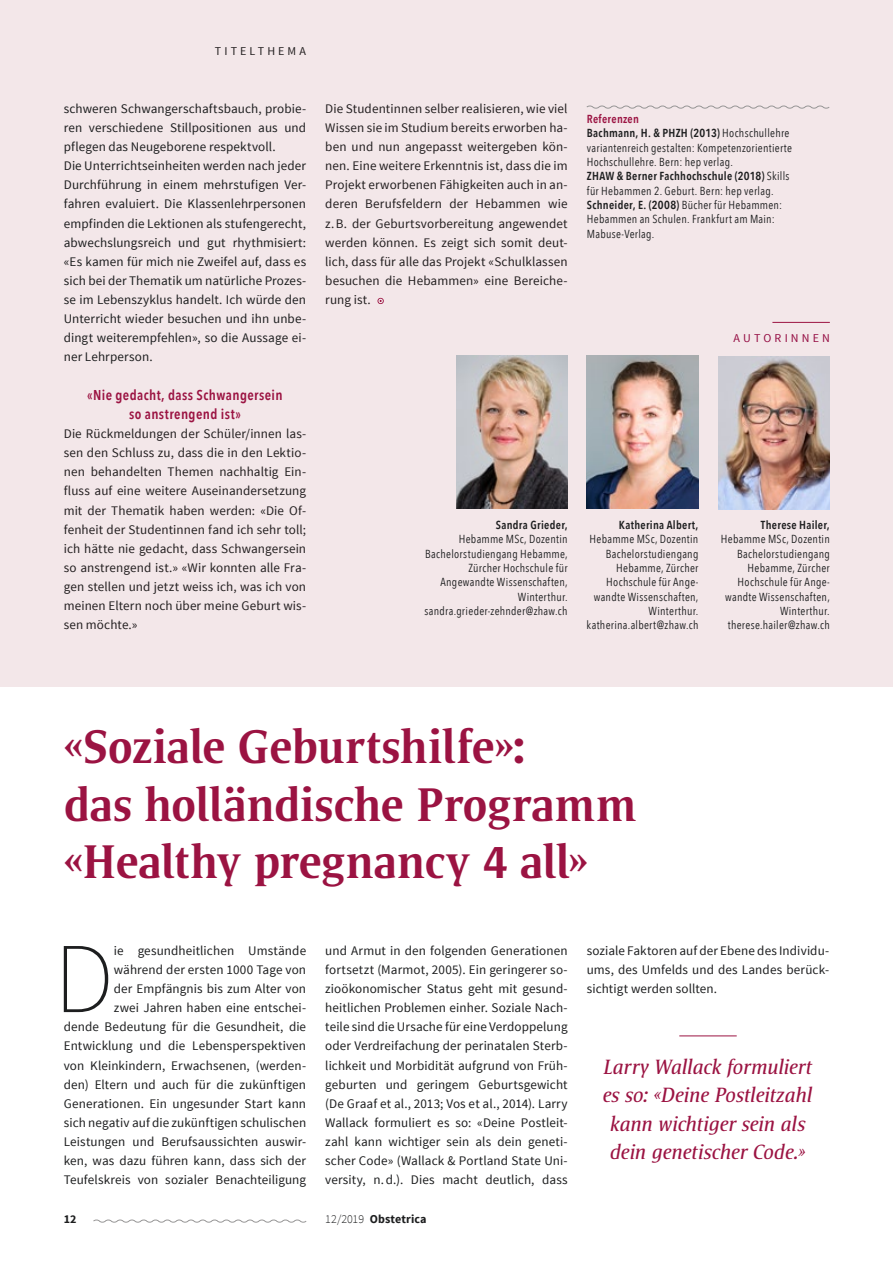
<style>
.page{position:relative;width:893px;height:1263px;background:#fff}
.page>*{position:absolute;margin:0;border:0;box-sizing:border-box;transform-origin:0 0}
.t1{font:200 100.05px "Source Sans Pro";color:#1d1e1f}
.t2{font:500 48px/57.4px "Satero Serif LT Pro";letter-spacing:-.005em;color:#9b1342}
.t3{font:italic 21px/28.5px "Satero Serif LT Pro";letter-spacing:-.01em;color:#9b1342;text-align:center}
.t4{font:600 14.25px/19.2px "Avenir Next Condensed";letter-spacing:.03em;color:#9b1342;text-align:center}
.t5{font:13.2px/19.2px "Source Sans Pro";letter-spacing:.01em;color:#1d1e1f;text-align:justify}
.t6{font:13.2px/19.2px "Source Sans Pro";letter-spacing:.01em;color:#231f20;text-align:justify}
.t7{font:700 12px "Source Sans Pro";letter-spacing:.01em;color:#1d1e1f}
.t8{font:12px "Source Sans Pro";letter-spacing:.26em;color:#231f20}
.t9{font:12px "Source Sans Pro";color:#950d43}
.t10{font:11.7px/14.4px "Avenir Next Condensed";letter-spacing:.025em;color:#1d1e1f;text-align:right}
.t11{font:600 11.7px "Avenir Next Condensed";letter-spacing:.025em;color:#1d1e1f}
.s1{font-weight:600;color:#9b1342}
.s2{font-weight:600}
.s3{font-weight:300}
</style>
<div class="page">
<div style="left:0;top:0;width:893px;height:687px;background:#f3e7e9"></div>
<img style="left:587px;top:356px;width:111px;height:153px">
<img style="left:456px;top:356px;width:112px;height:153px">
<img style="left:718px;top:357px;width:112px;height:153px">
<hr style="left:772px;top:322px;width:58px;height:1px;background:#9b1342">
<svg style="left:586px;top:105px;width:244px;height:4px"></svg>
<svg style="left:377px;top:298px;width:7px;height:6px"></svg>
<hr style="left:679px;top:1035px;width:58px;height:1px;background:#9b1342">
<svg style="left:93px;top:1219px;width:214px;height:4px"></svg>
<p class="t8" style="left:215px;top:43px;width:63px">Tite lthem</p>
<p class="t8" style="left:300px;top:43px;width:8px">a</p>
<p class="t5" style="left:64px;top:99px;width:244px;text-align:left">schweren Schwangerschaftsbauch, probie&shy;ren verschiedene Stillpositionen aus und pflegen das N eugeborene respektvoll.<br>Die Unterrichtseinheiten werden nach jeder Durchführung in einem mehrstufigen Ver&shy;fahren evaluiert. Die Klassenlehrpersonen empfinden die Lektionen als stufengerecht, abwechslungsreich und gut rhythmisiert: «Es kamen für mich nie Zweifel auf, dass es sich bei der Thematik um natürliche Prozes&shy;se im Lebenszyklus handelt. I ch würde den Unterricht wieder besuchen und ihn unbe&shy;dingt weiterempfehlen», so die Aussage ei&shy;ner Lehrperson.</p>
<p class="t4" style="left:87px;top:385px;width:197px">«Nie gedacht, dass Schwangersein so anstrengend ist»</p>
<p class="t6" style="left:64px;top:424px;width:244px">Die Rückmeldungen der Schüler/innen las&shy;sen den Schluss zu, dass die in den Lektio&shy;nen behandelten Themen nachhaltig Ein&shy;fluss auf eine weitere Auseinandersetzung mit der Thematik haben werden: «Die Of&shy;fenheit der Studentinnen fand ich sehr toll; ich hätte nie gedacht, dass Schwangersein so anstrengend ist.» «Wir konnten alle Fra&shy;gen stellen und jetzt weiss ich, was ich von meinen Eltern noch über meine Geburt wis&shy;sen möchte.»</p>
<p class="t6" style="left:325px;top:99px;width:244px">Die Studentinnen selber realisieren, wie viel Wissen sie im Studium bereits erworben ha&shy;ben und nun angepasst weitergeben kön&shy;nen. Eine weitere Erkenntnis ist, dass die im Projekt erworbenen Fähigkeiten auch in an&shy;deren Berufsfeldern der Hebammen wie z.B. der Geburtsvorbereitung angewendet werden können. Es zeigt sich somit deut&shy;lich, dass für alle das Projekt «Schulklassen besuchen die Hebammen» eine Bereiche&shy;rung ist.</p>
<p class="t11" style="left:496px;top:515px;width:73px">Sandra Grieder,</p>
<p class="t10" style="left:424px;top:531px;width:145px">Hebamme MSc, Dozentin<br>Bachelorstudiengang Hebamme,<br>Zürcher Hochschule für<br>Angewandte Wissenschaften,<br>Winterthur. sandra.grieder-zehnder@zhaw.ch</p>
<p class="t10" style="left:587px;top:111px;width:207px;text-align:left"><span class="s1">Referenzen<br></span><span class="s2">Bachmann, H. &amp; PHZH (2013)</span> Hochschullehre variantenreich gestalten: Kompetenzorientierte Hochschullehre. Bern: hep verlag.<br><span class="s2">ZHAW &amp; Berner Fachhochschule (2018)</span> Skills für Hebammen 2. Geburt. Bern: hep verlag.<br><span class="s2">Schneider, E. (2008)</span> Bücher für Hebammen:<br>Hebammen an Schulen. Frankfurt am Main:<br>Mabuse-Verlag.</p>
<p class="t9" style="left:734px;top:330px;width:31px">AUTORINN</p>
<p class="t9" style="left:813px;top:330px;width:16px">E N</p>
<p class="t11" style="left:619px;top:515px;width:81px">Katherina Albert,</p>
<p class="t10" style="left:587px;top:531px;width:113px">Hebamme MSc, Dozentin<br>Bachelorstudiengang<br>Hebamme, Zürcher<br>Hochschule für Ange&shy;wandte Wissenschaften,<br>Winterthur. katherina.albert@zhaw.ch</p>
<p class="t11" style="left:761px;top:515px;width:70px">Therese Hailer,</p>
<p class="t10" style="left:721px;top:531px;width:110px">Hebamme MSc, Dozentin<br>Bachelorstudiengang<br>Hebamme, Zürcher<br>Hochschule für Ange&shy;wandte Wissenschaften,<br>Winterthur. therese.hailer@zhaw.ch</p>
<h2 class="t2" style="left:64px;top:718px;width:574px">«Soziale Geburtshilfe»:<br>das holländische Programm «Healthy pregnancy 4 all»</h2>
<p class="t5" style="left:64px;top:941px;width:244px;text-align:right">ie gesundheitlichen Umstände während der ersten 1000 Tage von<br>der Empfängnis bis zum Alter von<br>zwei Jahren haben eine entschei-<br>dende Bedeutung für die Gesundheit, die Entwicklung und die Lebensperspektiven von Kleinkindern, Erwachsenen, (werden&shy;den) Eltern und auch für die zukünftigen Generationen. Ein ungesunder Start kann sich negativ auf die zukünftigen schulischen Leistungen und Berufsaussichten auswir&shy;ken, was dazu führen kann, dass sich der Teufelskreis von sozialer Benachteiligung</p>
<p class="t5" style="left:325px;top:941px;width:244px">und Armut in den folgenden Generationen fortsetzt (Marmot, 2005). Ein geringerer so&shy;zioökonomischer Status geht mit gesund&shy;heitlichen Problemen einher. Soziale Nach&shy;teile sind die Ursache für eine Verdoppelung oder Verdreifachung der perinatalen Sterb&shy;lichkeit und Morbidität aufgrund von Früh&shy;geburten und geringem Geburtsgewicht (De Graaf et al., 2013; Vos et al., 2014). Larry Wallack formuliert es so: «Deine Postleit&shy;zahl kann wichtiger sein als dein geneti&shy;scher Code» (Wallack &amp; Portland State Uni&shy;versity, n.d.). Dies macht deutlich, dass</p>
<p class="t5" style="left:587px;top:941px;width:244px">soziale Faktoren auf der Ebene des I ndividu&shy;ums, des Umfelds und des Landes berück&shy;sichtigt werden sollten.</p>
<h1 class="t1" style="left:54px;top:919px;width:62px">D</h1>
<h3 class="t3" style="left:603px;top:1052px;width:212px">Larry Wallack formuliert es so: «Deine Postleitzahl kann wichtiger sein als dein genetischer Code.»</h3>
<p class="t7" style="left:64px;top:1211px;width:14px">12</p>
<p class="t7" style="left:325px;top:1211px;width:103px"><span class="s3">12/2019</span> Obstetrica</p>
</div>
